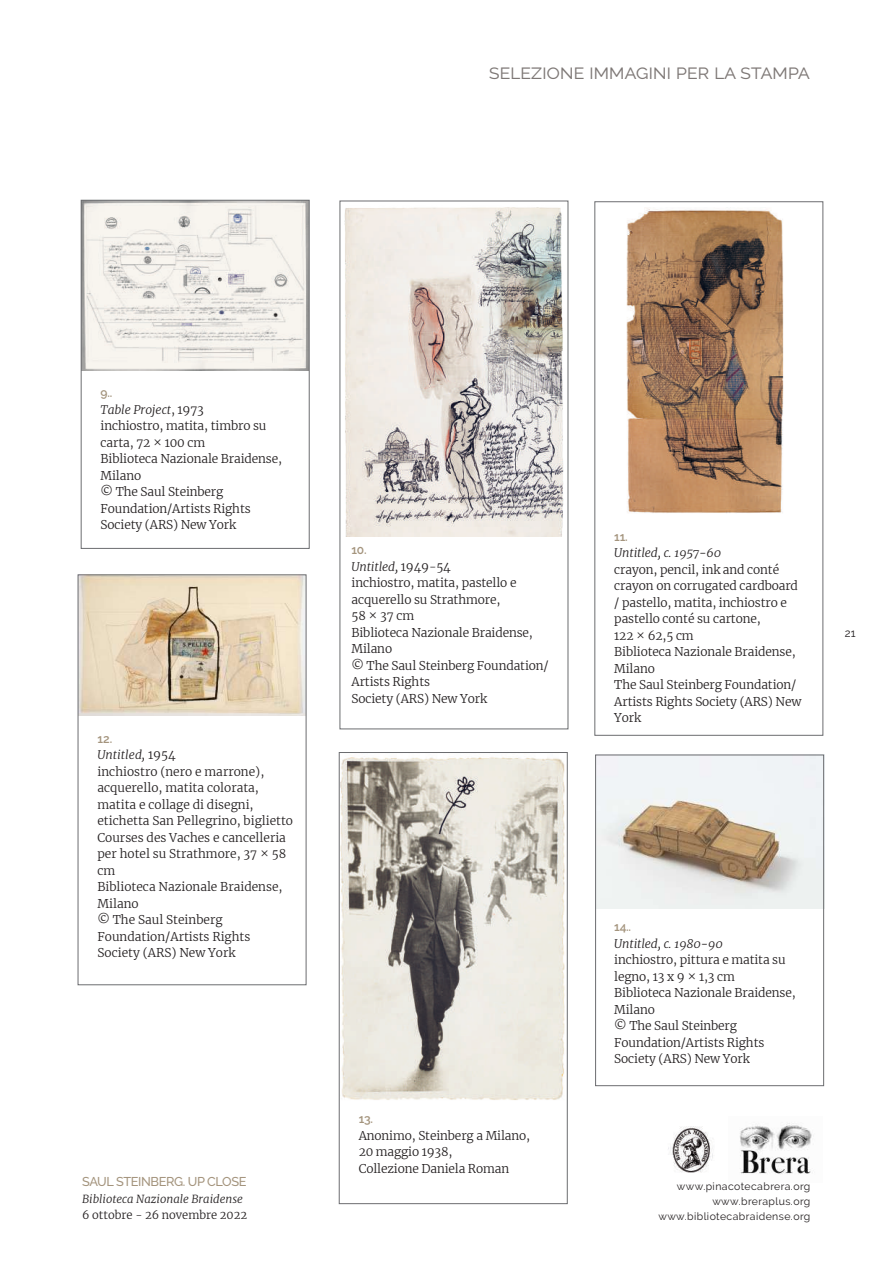
<style>
.page{position:relative;width:893px;height:1263px;background:#fff}
.page>*{position:absolute;margin:0;border:0;box-sizing:border-box;transform-origin:0 0}
.t1{font:21px "Raleway";letter-spacing:-.02em;color:#7e7876}
.t2{font:500 12.75px "Raleway";letter-spacing:-.03em;color:#a4947d}
.t3{font:300 12px/16.5px "Merriweather";letter-spacing:-.01em;color:#231f20}
.t4{font:italic 300 12px "Merriweather";letter-spacing:-.01em;color:#231f20}
.t5{font:600 12px "Raleway";letter-spacing:-.02em;color:#a4947d}
.t6{font:italic 300 11.25px "Merriweather";color:#231f20}
.t7{font:300 11.25px "Merriweather";color:#231f20}
.t8{font:11.25px "Raleway";color:#231f20}
.t9{font:10.5px/15px "Raleway";letter-spacing:.04em;color:#231f20;text-align:right}
.s1{font-style:italic}
.s2{font-family:"Work Sans";font-size:15px}
</style>
<div class="page">
<img style="left:739px;top:1123px;width:73px;height:51px">
<img style="left:668px;top:1126px;width:45px;height:47px">
<img style="left:83px;top:202px;width:225px;height:168px">
<div style="left:81px;top:200px;width:229px;height:349px;border:1px solid #6c6d70"></div>
<img style="left:80px;top:576px;width:224px;height:140px">
<div style="left:78px;top:574px;width:228px;height:411px;border:1px solid #6c6d70"></div>
<img style="left:344px;top:207px;width:219px;height:330px">
<img style="left:596px;top:754px;width:228px;height:154px">
<div style="left:595px;top:755px;width:229px;height:331px;border:1px solid #6c6d70"></div>
<img style="left:341px;top:757px;width:224px;height:343px">
<div style="left:339px;top:752px;width:229px;height:452px;border:1px solid #6c6d70"></div>
<img style="left:626px;top:208px;width:158px;height:305px">
<div style="left:594px;top:201px;width:229px;height:535px;border:1px solid #6c6d70"></div>
<h1 class="t1" style="left:489px;top:60px;width:323px">selezione immagini per la stampa</h1>
<p class="t5" style="left:101px;top:386px;width:13px">9..</p>
<p class="t3" style="left:101px;top:401px;width:183px"><span class="s1">Table Project</span>, 1973<br>inchiostro, matita, timbro su carta, 72 <span class="s2">×</span> 100 cm<br>Biblioteca Nazionale Braidense,<br>Milano<br>© The Saul Steinberg<br>Foundation/Artists Rights<br>Society (ARS) New York</p>
<p class="t5" style="left:97px;top:731px;width:16px">12.</p>
<p class="t3" style="left:97px;top:746px;width:197px"><span class="s1">Untitled,</span> 1954<br>inchiostro (nero e marrone), acquerello, matita colorata, matita e collage di disegni, etichetta San Pellegrino, biglietto<br>Courses des Vaches e cancelleria per hotel su Strathmore, 37 <span class="s2">×</span> 58 cm<br>Biblioteca Nazionale Braidense,<br>Milano<br>© The Saul Steinberg<br>Foundation/Artists Rights<br>Society (ARS) New York</p>
<p class="t5" style="left:352px;top:543px;width:17px">10.</p>
<p class="t3" style="left:352px;top:558px;width:199px"><span class="s1">Untitled,</span> 1949-54<br>inchiostro, matita, pastello e acquerello su Strathmore,<br>58 <span class="s2">×</span> 37 cm<br>Biblioteca Nazionale Braidense,<br>Milano<br>© The Saul Steinberg Foundation/<br>Artists Rights<br>Society (ARS) New York</p>
<p class="t2" style="left:82px;top:1174px;width:166px">SAUL STEINBERG. UP CLOSE</p>
<p class="t6" style="left:82px;top:1191px;width:162px">Biblioteca Nazionale Braidense</p>
<p class="t7" style="left:82px;top:1207px;width:166px">6 ottobre - 26 novembre 2022</p>
<p class="t5" style="left:359px;top:1112px;width:16px">13.</p>
<p class="t3" style="left:359px;top:1126px;width:173px">Anonimo, Steinberg a Milano,<br>20 maggio 1938,<br>Collezione Daniela Roman</p>
<p class="t5" style="left:614px;top:530px;width:15px">11.</p>
<p class="t4" style="left:614px;top:544px;width:108px">Untitled, c. 1957-60</p>
<p class="t3" style="left:614px;top:561px;width:189px">crayon, pencil, ink and conté crayon on corrugated cardboard / pastello, matita, inchiostro e pastello conté su cartone,<br>122 <span class="s2">×</span> 62,5 cm<br>Biblioteca Nazionale Braidense,<br>Milano<br>The Saul Steinberg Foundation/<br>Artists Rights Society (ARS) New<br>York</p>
<p class="t8" style="left:845px;top:626px;width:12px">21</p>
<p class="t5" style="left:614px;top:920px;width:18px">14..</p>
<p class="t4" style="left:614px;top:935px;width:110px">Untitled, c. 1980-90</p>
<p class="t3" style="left:614px;top:951px;width:183px">inchiostro, pittura e matita su legno, 13 x 9 <span class="s2">×</span> 1,3 cm<br>Biblioteca Nazionale Braidense,<br>Milano<br>© The Saul Steinberg<br>Foundation/Artists Rights<br>Society (ARS) New York</p>
<p class="t9" style="left:658px;top:1178px;width:153px">www.pinacotecabrera.org www.breraplus.org www.bibliotecabraidense.org</p>
</div>
